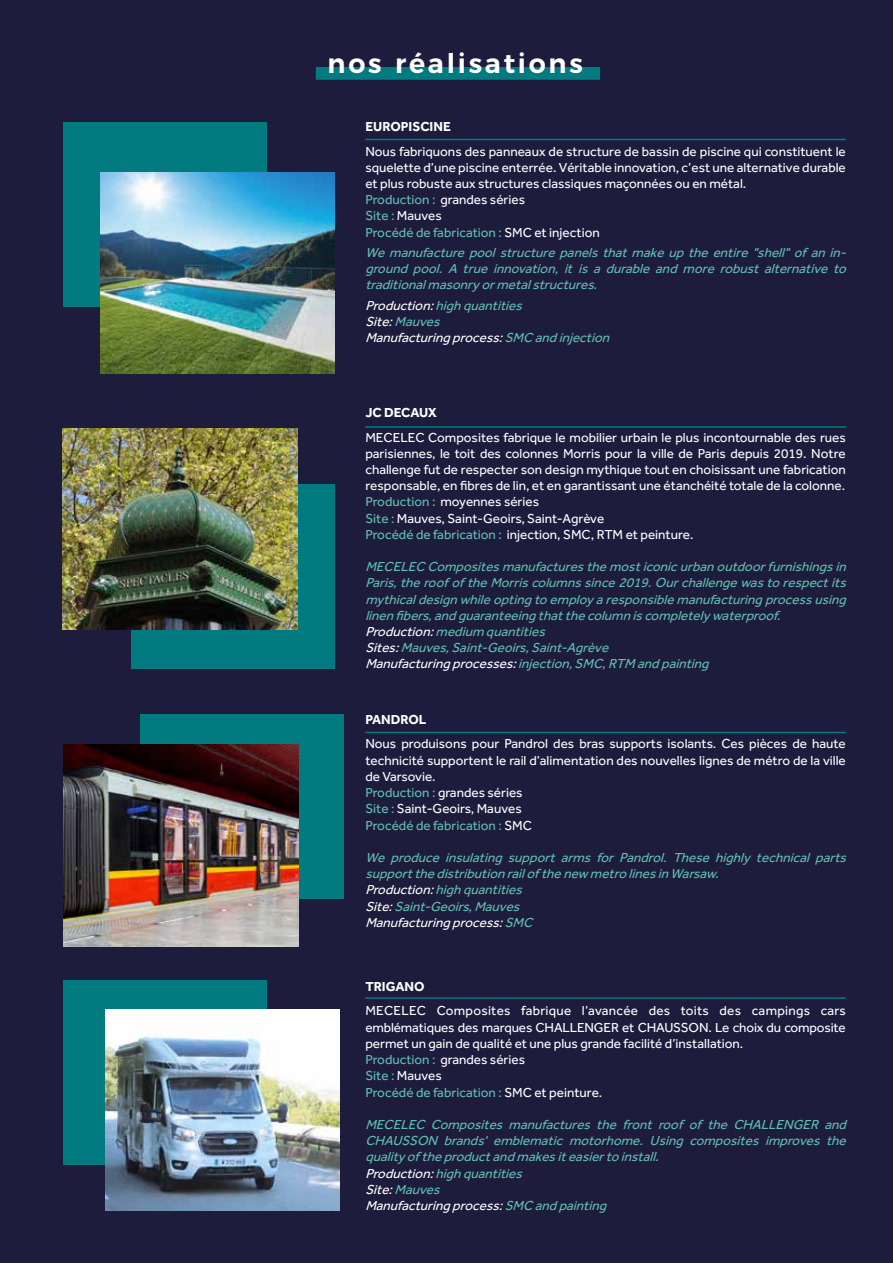
<style>
.page{position:relative;width:893px;height:1263px;background:#1e1c3c}
.page>*{position:absolute;margin:0;border:0;box-sizing:border-box;transform-origin:0 0}
.t1{font:600 27px "Montserrat";letter-spacing:.1em;color:#fff}
.t2{font:13.5px/16.2px "Effra";color:#fff}
.t3{font:italic 13.5px/16.2px "Effra";letter-spacing:-.02em;color:#60beb1}
.t4{font:italic 13.5px/16.2px "Effra";color:#fff}
.t5{font:700 13.5px "Effra";color:#fff}
.s1{color:#60beb1}
.s2{color:#fff}
</style>
<div class="page">
<svg style="left:316px;top:67px;width:284px;height:13px;background:#01797d"></svg>
<div style="left:64px;top:122px;width:203px;height:184px;background:#017b7f"></div>
<div style="left:140px;top:715px;width:203px;height:184px;background:#017b7f"></div>
<div style="left:132px;top:484px;width:203px;height:184px;background:#017b7f"></div>
<div style="left:63px;top:981px;width:203px;height:184px;background:#017b7f"></div>
<img style="left:100px;top:172px;width:235px;height:202px">
<img style="left:64px;top:745px;width:234px;height:201px">
<img style="left:63px;top:429px;width:235px;height:201px">
<img style="left:105px;top:1009px;width:235px;height:201px">
<hr style="left:365px;top:139px;width:481px;height:1px;background:#017b7f">
<hr style="left:365px;top:732px;width:481px;height:1px;background:#017b7f">
<hr style="left:365px;top:426px;width:481px;height:2px;background:#017b7f">
<hr style="left:365px;top:997px;width:481px;height:2px;background:#017b7f">
<h1 class="t1" style="left:328px;top:41px;width:257px">nos réalisations</h1>
<p class="t5" style="left:365px;top:118px;width:87px">EUROPISCINE</p>
<p class="t2" style="left:365px;top:143px;width:482px">Nous fabriquons des panneaux de structure de bassin de piscine qui constituent le squelette d’une piscine enterrée. Véritable innovation, c’est une alternative durable et plus robuste aux structures classiques maçonnées ou en métal.<br><span class="s1">Production :</span> grandes séries<br><span class="s1">Site :</span> Mauves<br><span class="s1">Procédé de fabrication :</span> SMC et injection</p>
<p class="t3" style="left:365px;top:244px;width:486px;text-align:justify">Wemanufacturepoolstructurepanelsthatmakeuptheentire"shell"of anin&shy;ground pool. A true innovation, it is a durable and more robust alternative to traditionalmasonryormetalstructures.</p>
<p class="t4" style="left:365px;top:297px;width:249px">Production:<span class="s1">highquantities<br></span>Site:<span class="s1">Mauves<br></span>Manufacturingprocess:<span class="s1">SMC andinjection</span></p>
<p class="t5" style="left:365px;top:404px;width:73px">JC DECAUX</p>
<p class="t2" style="left:365px;top:429px;width:482px">MECELEC Composites fabrique le mobilier urbain le plus incontournable des rues parisiennes, le toit des colonnes Morris pour la ville de Paris depuis 2019. Notre challenge fut de respecter son design mythique tout en choisissant une fabrication responsable, en fibres de lin, et en garantissant une étanchéité totale de la colonne.<br><span class="s1">Production :</span> moyennes séries<br><span class="s1">Site :</span> Mauves, Saint-Geoirs, Saint-Agrève<br><span class="s1">Procédé de fabrication :</span> injection, SMC, RTM et peinture.</p>
<p class="t3" style="left:365px;top:558px;width:486px">MECELEC Compositesmanufacturesthemosticonicurbanoutdoorfurnishingsin Paris,theroof of theMorriscolumnssince2019.Ourchallengewasto respectits mythicaldesignwhileoptingto employaresponsiblemanufacturingprocessusing linenfibers,andguaranteeingthatthecolumniscompletelywaterproof.<br><span class="s2">Production:</span>medium quantities<br><span class="s2">Sites:</span>Mauves,Saint-Geoirs,Saint-Agrève <span class="s2">Manufacturingprocesses:</span>injection,SMC,RTM andpainting</p>
<p class="t5" style="left:365px;top:711px;width:63px">PANDROL</p>
<p class="t2" style="left:365px;top:736px;width:482px">Nous produisons pour Pandrol des bras supports isolants. Ces pièces de haute technicité supportent le rail d’alimentation des nouvelles lignes de métro de la ville de Varsovie.<br><span class="s1">Production :</span> grandes séries<br><span class="s1">Site :</span> Saint-Geoirs, Mauves<br><span class="s1">Procédé de fabrication :</span> SMC</p>
<p class="t3" style="left:365px;top:849px;width:486px">We produce insulating support arms for Pandrol. These highly technical parts supportthedistributionrailof thenew metro linesinWarsaw.<br><span class="s2">Production:</span>highquantities<br><span class="s2">Site:</span>Saint-Geoirs,Mauves<br><span class="s2">Manufacturingprocess:</span>SMC</p>
<p class="t5" style="left:365px;top:978px;width:61px">TRIGANO</p>
<p class="t2" style="left:365px;top:1003px;width:482px">MECELEC Composites fabrique l’avancée des toits des campings cars emblématiques des marques CHALLENGER et CHAUSSON. Le choix du composite permet un gain de qualité et une plus grande facilité d’installation.<br><span class="s1">Production :</span> grandes séries<br><span class="s1">Site :</span> Mauves<br><span class="s1">Procédé de fabrication :</span> SMC et peinture.</p>
<p class="t3" style="left:365px;top:1116px;width:486px">MECELEC Composites manufactures the front roof of the CHALLENGER and CHAUSSON brands' emblematic motorhome. Using composites improves the qualityof theproductandmakesiteasierto install.<br><span class="s2">Production:</span>highquantities<br><span class="s2">Site:</span>Mauves<br><span class="s2">Manufacturingprocess:</span>SMC andpainting</p>
</div>
